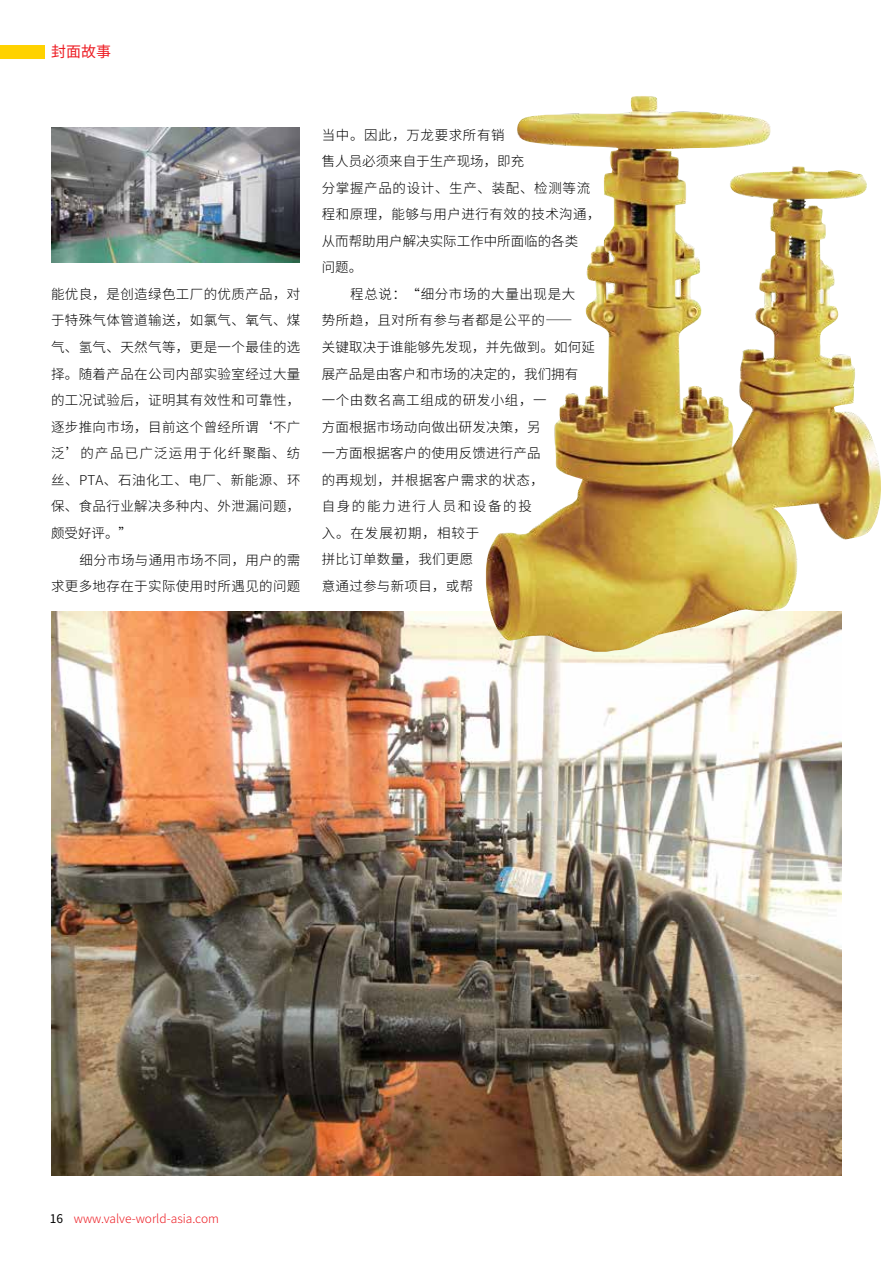
<style>
.page{position:relative;width:893px;height:1263px;background:#fff}
.page>*{position:absolute;margin:0;border:0;box-sizing:border-box;transform-origin:0 0}
.t1{font:15px "Source Han Sans CN";color:#ed1c23}
.t2{font:300 13.5px "Source Han Sans CN";letter-spacing:.03em;color:#000}
.t3{font:300 13.5px "Source Han Sans CN";color:#000}
.t4{font:300 13.5px "Source Han Sans CN";letter-spacing:.01em;color:#000}
.t5{font:300 13.5px "Source Han Sans CN";letter-spacing:.05em;color:#000}
.t6{font:300 13.5px "Source Han Sans CN";letter-spacing:.09em;color:#000}
.t7{font:300 13.5px "Source Han Sans CN";letter-spacing:.12em;color:#000}
.t8{font:300 13.5px "Source Han Sans CN";letter-spacing:.065em;color:#000}
.t9{font:300 12px "Source Han Sans CN";color:#ed1c23}
.s1{font-weight:400;color:#000}
</style>
<div class="page">
<div style="left:0;top:45px;width:45px;height:14px;background:#ffd200"></div>
<img style="left:51px;top:128px;width:249px;height:135px">
<img style="left:51px;top:611px;width:791px;height:565px">
<img style="left:486px;top:96px;width:395px;height:556px">
<p class="t1" style="left:51px;top:43px;width:61px">封面故事</p>
<p class="t2" style="left:51px;top:286px;width:251px">能优良，是创造绿色工厂的优质产品，对</p>
<p class="t2" style="left:51px;top:313px;width:251px">于特殊气体管道输送，如氯气、氧气、煤</p>
<p class="t2" style="left:51px;top:339px;width:251px">气、氢气、天然气等，更是一个最佳的选</p>
<p class="t2" style="left:51px;top:366px;width:251px">择。随着产品在公司内部实验室经过大量</p>
<p class="t2" style="left:51px;top:393px;width:251px">的工况试验后，证明其有效性和可靠性，</p>
<p class="t2" style="left:51px;top:419px;width:251px">逐步推向市场，目前这个曾经所谓‘不广</p>
<p class="t6" style="left:51px;top:446px;width:251px">泛’的产品已广泛运用于化纤聚酯、纺</p>
<p class="t2" style="left:51px;top:472px;width:251px">丝、PTA、石油化工、电厂、新能源、环</p>
<p class="t2" style="left:51px;top:499px;width:251px">保、食品行业解决多种内、外泄漏问题，</p>
<p class="t2" style="left:51px;top:525px;width:82px">颇受好评。”</p>
<p class="t2" style="left:80px;top:552px;width:222px">细分市场与通用市场不同，用户的需</p>
<p class="t2" style="left:51px;top:578px;width:251px">求更多地存在于实际使用时所遇见的问题</p>
<p class="t2" style="left:322px;top:127px;width:184px">当中。因此，万龙要求所有销</p>
<p class="t3" style="left:322px;top:153px;width:204px">售人员必须来自于生产现场，即充</p>
<p class="t5" style="left:322px;top:180px;width:270px">分掌握产品的设计、生产、装配、检测等流</p>
<p class="t2" style="left:322px;top:207px;width:280px">程和原理，能够与用户进行有效的技术沟通，</p>
<p class="t3" style="left:322px;top:233px;width:258px">从而帮助用户解决实际工作中所面临的各类</p>
<p class="t2" style="left:322px;top:260px;width:42px">问题。</p>
<p class="t2" style="left:350px;top:286px;width:227px">程总说：“细分市场的大量出现是大</p>
<p class="t2" style="left:322px;top:313px;width:252px">势所趋，且对所有参与者都是公平的——</p>
<p class="t4" style="left:322px;top:339px;width:275px">关键取决于谁能够先发现，并先做到。如何延</p>
<p class="t3" style="left:322px;top:366px;width:258px">展产品是由客户和市场的决定的，我们拥有</p>
<p class="t2" style="left:322px;top:392px;width:226px">一个由数名高工组成的研发小组，一</p>
<p class="t2" style="left:322px;top:419px;width:221px">方面根据市场动向做出研发决策，另</p>
<p class="t2" style="left:322px;top:446px;width:221px">一方面根据客户的使用反馈进行产品</p>
<p class="t2" style="left:322px;top:472px;width:224px">的再规划，并根据客户需求的状态，</p>
<p class="t7" style="left:322px;top:499px;width:212px">自身的能力进行人员和设备的投</p>
<p class="t8" style="left:322px;top:525px;width:159px">入。在发展初期，相较于</p>
<p class="t2" style="left:322px;top:552px;width:153px">拼比订单数量，我们更愿</p>
<p class="t2" style="left:322px;top:578px;width:153px">意通过参与新项目，或帮</p>
<p class="t9" style="left:50px;top:1212px;width:171px"><span class="s1">16</span> www.valve-world-asia.com</p>
</div>
